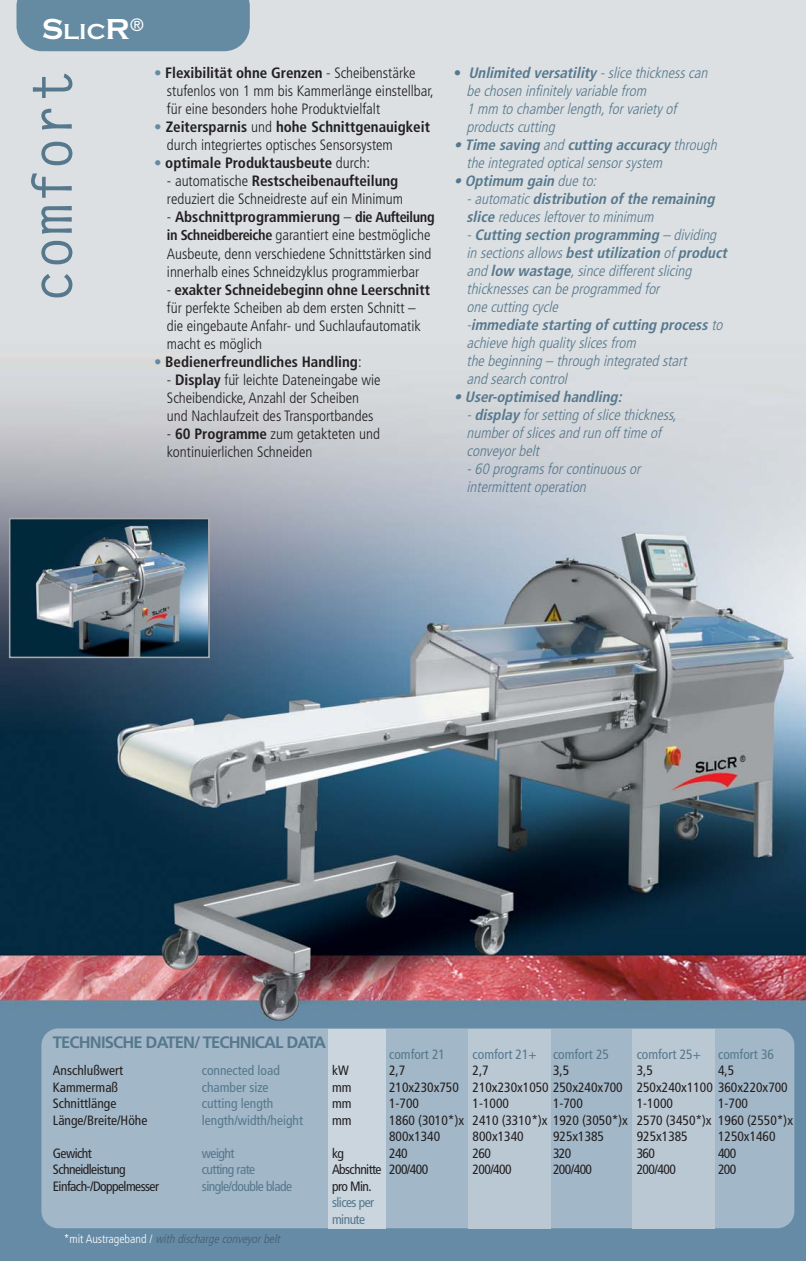
<style>
.page{position:relative;width:806px;height:1261px;background:#fff}
.page>*{position:absolute;margin:0;border:0;box-sizing:border-box;transform-origin:0 0}
.t1{font:55.5px "Letter Got LCY Medi+GSIRIX";color:#56788d}
.t2{font:22.5px "Copperplate Gothic Bold+XHLMXL";color:#fff}
.t3{font:16.5px "Frutiger Bold+WTJCHS";letter-spacing:-.05em;color:#56788d}
.t4{font:15px/18px "Frutiger Light Cn+IDDLHC";color:#231f20}
.t5{font:italic 15px/18px "Frutiger Light Cn+IDDLHC";color:#56788d}
.t6{font:italic 15px/18px "Frutiger Bold Cn+LOLOPR";color:#56788d}
.t7{font:15px "Frutiger Bold Cn+LOLOPR";color:#231f20}
.t8{font:13.5px/16.5px "Frutiger Cn+ILXJXE";color:#231f20}
.t9{font:13.5px "Frutiger Cn+ILXJXE";color:#56788d}
.t10{font:13.5px "Frutiger Cn+ILXJXE";letter-spacing:-.04em;color:#231f20}
.t11{font:13.5px/16.5px "Frutiger Cn+ILXJXE";letter-spacing:-.04em;color:#56788d}
.t12{font:italic 12px "Frutiger Light Cn+IDDLHC";color:#445c6b}
.s1{font-size:30px}
.s2{font-family:"Frutiger Light Cn+IDDLHC";color:#658ba3}
.s3{font-family:"Frutiger Light Cn+IDDLHC"}
.s4{font-family:"Frutiger Next LTW1 G Bold Cn+YFMQEM"}
.s5{font-family:"Frutiger Bold Cn+LOLOPR"}
.s6{font-family:"Microsoft Sans Serif+TXGSJD"}
.s7{font-family:"Frutiger Light Cn+IDDLHC";font-style:normal}
.s8{font-style:normal;color:#fff}
</style>
<div class="page">
<img style="left:0;top:0;width:805px;height:1261px">
<div style="left:16px;top:0;width:234px;height:51px;background:#658ba3"></div>
<div style="left:41px;top:1028px;width:753px;height:200px;background:#a2b7c7"></div>
<div style="left:328px;top:1029px;width:57px;height:199px;background:#cad5de"></div>
<div style="left:468px;top:1029px;width:82px;height:199px;background:#bac8d4"></div>
<div style="left:632px;top:1029px;width:82px;height:199px;background:#bac8d4"></div>
<img style="left:12px;top:521px;width:195px;height:134px">
<div style="left:9px;top:518px;width:201px;height:140px;border:2px solid #ababab"></div>
<h2 class="t2" style="left:42px;top:18px;width:104px"><span class="s1">S</span>LIC<span class="s1">R</span><sup>®</sup></h2>
<h1 class="t1" style="left:19px;top:303px;width:235px;rotate:-90deg">comfort</h1>
<p class="t7" style="left:154px;top:66px;width:262px"><span class="s2">•</span> Flexibilität ohne Grenzen <span class="s3">- Scheibenstärke</span></p>
<p class="t4" style="left:167px;top:83px;width:268px">stufenlos von 1 mm bis Kammerlänge einstellbar, für eine besonders hohe Produktvielfalt</p>
<p class="t7" style="left:154px;top:120px;width:277px"><span class="s2">•</span> Zeitersparnis <span class="s3">und</span> hohe Schnittgenauigkeit</p>
<p class="t4" style="left:167px;top:137px;width:227px">durch integriertes optisches Sensorsystem</p>
<p class="t7" style="left:154px;top:156px;width:217px"><span class="s2">•</span> optimale Produktausbeute <span class="s3">durch:</span></p>
<p class="t7" style="left:167px;top:174px;width:233px"><span class="s3">- automatische</span> Restscheibenaufteilung</p>
<p class="t4" style="left:167px;top:191px;width:237px">reduziert die Schneidreste auf ein Minimum</p>
<p class="t7" style="left:167px;top:210px;width:269px"><span class="s3">-</span> Abschnittprogrammierung <span class="s3">–</span> <span class="s4">die Aufteilung</span></p>
<p class="t4" style="left:167px;top:227px;width:266px;text-align:justify"><span class="s4">in Schneidbereiche</span> garantiert eine bestmögliche Ausbeute, denn verschiedene Schnittstärken sind innerhalb eines Schneidzyklus programmierbar</p>
<p class="t7" style="left:167px;top:283px;width:264px"><span class="s3">-</span> exakter Schneidebeginn ohne Leerschnitt</p>
<p class="t4" style="left:167px;top:300px;width:255px">für perfekte Scheiben ab dem ersten Schnitt – die eingebaute Anfahr- und Suchlaufautomatik macht es möglich</p>
<p class="t7" style="left:154px;top:355px;width:209px"><span class="s2">•</span> Bedienerfreundliches Handling<span class="s3">:</span></p>
<p class="t4" style="left:167px;top:372px;width:215px">- <span class="s5">Display</span> fu<span class="s6">̈</span>r leichte Dateneingabe wie<br>Scheibendicke, Anzahl der Scheiben und Nachlaufzeit des Transportbandes</p>
<p class="t4" style="left:167px;top:426px;width:214px">- <span class="s5">60 Programme</span> zum getakteten und kontinuierlichen Schneiden</p>
<p class="t6" style="left:453px;top:65px;width:258px"><span class="s7">•</span> Unlimited versatility <span class="s3">-slice thicknesscan</span></p>
<p class="t5" style="left:466px;top:83px;width:211px">be chosen infinitelyvariable from<br>1 mm to chamberlength,forvarietyof productscutting</p>
<p class="t6" style="left:453px;top:137px;width:267px"><span class="s3">•</span> Time saving <span class="s3">and</span> cutting accuracy <span class="s3">through</span></p>
<p class="t5" style="left:466px;top:155px;width:200px">the integrated opticalsensorsystem</p>
<p class="t6" style="left:466px;top:173px;width:252px;text-indent:-13px"><span class="s3">•</span> Optimum gain <span class="s3">due to: -automatic</span>distribution of the remaining</p>
<p class="t5" style="left:466px;top:209px;width:191px"><span class="s5">slice</span> reducesleftoverto minimum</p>
<p class="t6" style="left:466px;top:227px;width:265px"><span class="s3">-</span>Cutting section programming <span class="s3">– dividing in sectionsallows</span>bestutilization <span class="s3">of</span> product</p>
<p class="t5" style="left:466px;top:263px;width:229px">and <span class="s5">low wastage</span>,since differentslicing thicknessescan be programmed for<br>one cutting cycle</p>
<p class="t6" style="left:466px;top:317px;width:261px"><span class="s3">-</span>immediate starting of cutting process <span class="s3">to</span></p>
<p class="t5" style="left:466px;top:335px;width:225px">achieve high qualityslicesfrom<br>the beginning – through integrated start and search control</p>
<p class="t6" style="left:453px;top:389px;width:172px"><span class="s3">•</span> User-optimised handling:</p>
<p class="t5" style="left:466px;top:407px;width:214px">-<span class="s5">display</span> forsetting of slice thickness, numberof slicesand run off time of conveyorbelt<br>-60 programsforcontinuousor intermittentoperation</p>
<p class="t3" style="left:53px;top:1037px;width:274px">TECHNISCHE DATEN/ TECHNICAL DATA</p>
<p class="t9" style="left:389px;top:1048px;width:57px">comfort 21</p>
<p class="t9" style="left:472px;top:1048px;width:138px">comfort 21+ comfort 25</p>
<p class="t9" style="left:636px;top:1048px;width:65px">comfort 25+</p>
<p class="t9" style="left:717px;top:1048px;width:57px">comfort 36</p>
<p class="t8" style="left:53px;top:1063px;width:72px">Anschlußwert</p>
<p class="t9" style="left:202px;top:1065px;width:79px">connected load</p>
<p class="t8" style="left:332px;top:1063px;width:18px">kW</p>
<p class="t8" style="left:389px;top:1063px;width:18px">2,7</p>
<p class="t8" style="left:472px;top:1063px;width:18px">2,7</p>
<p class="t8" style="left:552px;top:1063px;width:18px">3,5</p>
<p class="t8" style="left:636px;top:1063px;width:18px">3,5</p>
<p class="t8" style="left:717px;top:1063px;width:18px">4,5</p>
<p class="t8" style="left:53px;top:1080px;width:67px">Kammermaß</p>
<p class="t9" style="left:202px;top:1081px;width:68px">chamber size</p>
<p class="t8" style="left:332px;top:1080px;width:21px">mm</p>
<p class="t8" style="left:389px;top:1080px;width:400px">210x230x750 210x230x1050 250x240x700 250x240x1100 360x220x700</p>
<p class="t8" style="left:53px;top:1096px;width:65px">Schnittlänge</p>
<p class="t9" style="left:202px;top:1098px;width:73px">cutting length</p>
<p class="t8" style="left:332px;top:1096px;width:21px">mm</p>
<p class="t8" style="left:389px;top:1096px;width:31px">1-700</p>
<p class="t8" style="left:472px;top:1096px;width:38px">1-1000</p>
<p class="t8" style="left:552px;top:1096px;width:31px">1-700</p>
<p class="t8" style="left:636px;top:1096px;width:38px">1-1000</p>
<p class="t8" style="left:717px;top:1096px;width:31px">1-700</p>
<p class="t8" style="left:53px;top:1113px;width:96px">Länge/Breite/Höhe</p>
<p class="t9" style="left:202px;top:1114px;width:103px">length/width/height</p>
<p class="t8" style="left:332px;top:1113px;width:21px">mm</p>
<p class="t8" style="left:389px;top:1113px;width:405px">1860 (3010*)x 2410 (3310*)x 1920 (3050*)x 2570 (3450*)x 1960 (2550*)x<br>800x1340</p>
<p class="t8" style="left:472px;top:1129px;width:53px">800x1340</p>
<p class="t8" style="left:552px;top:1129px;width:53px">925x1385</p>
<p class="t8" style="left:636px;top:1129px;width:53px">925x1385</p>
<p class="t8" style="left:717px;top:1129px;width:59px">1250x1460</p>
<p class="t10" style="left:53px;top:1147px;width:40px">Gewicht</p>
<p class="t9" style="left:202px;top:1147px;width:34px">weight</p>
<p class="t8" style="left:332px;top:1146px;width:13px">kg</p>
<p class="t8" style="left:389px;top:1146px;width:20px">240</p>
<p class="t8" style="left:472px;top:1146px;width:20px">260</p>
<p class="t8" style="left:552px;top:1146px;width:20px">320</p>
<p class="t8" style="left:636px;top:1146px;width:20px">360</p>
<p class="t8" style="left:717px;top:1146px;width:20px">400</p>
<p class="t10" style="left:53px;top:1164px;width:74px">Schneidleistung</p>
<p class="t11" style="left:202px;top:1162px;width:55px">cutting rate</p>
<p class="t10" style="left:332px;top:1164px;width:98px">Abschnitte 200/400</p>
<p class="t8" style="left:472px;top:1162px;width:41px">200/400</p>
<p class="t8" style="left:552px;top:1162px;width:41px">200/400</p>
<p class="t8" style="left:636px;top:1162px;width:41px">200/400</p>
<p class="t8" style="left:717px;top:1162px;width:20px">200</p>
<p class="t10" style="left:53px;top:1180px;width:108px">Einfach-/Doppelmesser</p>
<p class="t11" style="left:202px;top:1179px;width:92px">single/double blade</p>
<p class="t8" style="left:332px;top:1179px;width:41px">pro Min.</p>
<p class="t11" style="left:332px;top:1195px;width:44px">slices per minute</p>
<p class="t12" style="left:64px;top:1233px;width:220px"><span class="s8">* m i t A u s t r a g e b a n d /</span> with discharge conveyorbelt</p>
</div>
